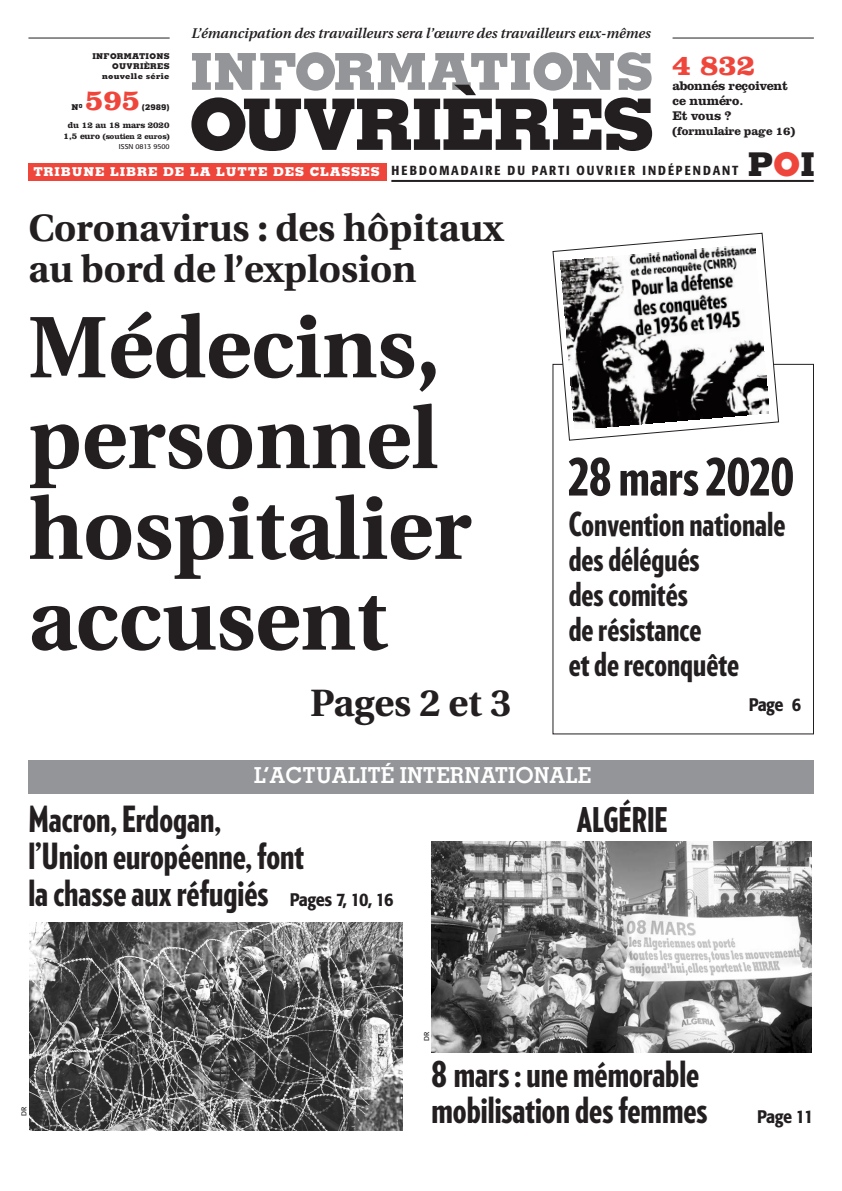
<style>
.page{position:relative;width:842px;height:1191px;background:#fff}
.page>*{position:absolute;margin:0;border:0;box-sizing:border-box;transform-origin:0 0}
.t1{font:700 87px/90.7px "Utopia";color:#231f20}
.t2{font:800 71px "Memphis";letter-spacing:-.035em;color:#231f20}
.t3{font:900 52px "Guggenheim Compressed";color:#231f20}
.t4{font:800 51px "Memphis";color:#939598}
.t5{font:700 38px/41px "Utopia";color:#231f20}
.t6{font:900 36px/37px "Guggenheim Compressed";color:#231f20}
.t7{font:900 34px "Guggenheim Compressed";color:#231f20}
.t8{font:900 33px/35px "Guggenheim Compressed";color:#231f20}
.t9{font:800 32.7px "Memphis";color:#231f20}
.t10{font:700 30px "Clarendon";color:#ef463c}
.t11{font:700 22px "Memphis";color:#fff}
.t12{font:500 18px "Formata";letter-spacing:-.03em;color:#231f20;scale:.9 1}
.t13{font:italic 600 14px "Utopia";color:#231f20}
.t14{font:500 condensed 13px "Formata";letter-spacing:.155em;color:#231f20}
.t15{font:700 13px/15px "Clarendon";color:#231f20}
.t16{font:700 12px "Clarendon";color:#231f20}
.t17{font:700 9px "Clarendon";color:#231f20}
.t18{font:800 8px/10px "Memphis";letter-spacing:.035em;color:#231f20;text-align:right}
.t19{font:700 8px "Clarendon";letter-spacing:-.03em;color:#231f20}
.t20{font:7px "Formata";color:#231f20}
.s1{font-size:9px}
.s2{font-family:"Memphis";font-weight:800;font-stretch:normal;font-size:12.2px;color:#fff}
.s3{color:#ef463c}
.s4{font-family:"Formata";font-weight:500;font-size:18px}
</style>
<div class="page">
<hr style="left:28px;top:38px;width:142px;height:1px;background:#231f20">
<hr style="left:672px;top:38px;width:142px;height:1px;background:#231f20">
<div style="left:28px;top:163px;width:359px;height:18px;background:#ef463c"></div>
<hr style="left:391px;top:180px;width:423px;height:2px;background:#231f20">
<svg style="left:553px;top:233px;width:226px;height:207px"></svg>
<img style="left:29px;top:922px;width:373px;height:209px">
<img style="left:431px;top:841px;width:381px;height:211px">
<div style="left:28px;top:761px;width:786px;height:33px;background:#939598"></div>
<p class="t13" style="left:192px;top:28px;width:461px">L’émancipation des travailleurs sera l’œuvre des travailleurs eux-mêmes</p>
<h3 class="t4" style="left:190px;top:53px;width:464px">INFORMATIONS</h3>
<p class="t18" style="left:92px;top:52px;width:79px">INFORMATIONS<br>OUVRIÈRES nouvelle série</p>
<p class="t10" style="left:672px;top:47px;width:84px">4 832</p>
<p class="t15" style="left:672px;top:78px;width:117px">abonnés reçoivent ce numéro.<br>Et vous ?</p>
<p class="t16" style="left:672px;top:124px;width:124px">(formulaire page 16)</p>
<h2 class="t2" style="left:189px;top:99px;width:467px">OUVRIÈRES</h2>
<p class="t10" style="left:85px;top:82px;width:56px">595</p>
<p class="t18" style="left:142px;top:103px;width:29px">(2989)</p>
<p class="t17" style="left:68px;top:120px;width:103px">du 12 au 18 mars 2020</p>
<p class="t19" style="left:64px;top:131px;width:107px"><span class="s1">1,5 euro</span> (soutien 2 euros)</p>
<p class="t20" style="left:119px;top:144px;width:52px">ISSN 0813 9500</p>
<p class="t14" style="left:33px;top:166px;width:707px"><span class="s2">TRIBUNE LIBRE DE LA LUTTE DES CLASSES</span> HEBDOMADAIRE DU PARTI OUVRIER INDÉPENDANT</p>
<p class="t18" style="left:72px;top:103px;width:12px">N<sup>0</sup></p>
<p class="t9" style="left:748px;top:152px;width:69px">P<span class="s3">O</span>I</p>
<p class="t5" style="left:28px;top:210px;width:476px">Coronavirus : des hôpitaux au bord de l’explosion</p>
<h1 class="t1" style="left:28px;top:310px;width:444px">Médecins, personnel hospitalier accusent</h1>
<p class="t5" style="left:310px;top:685px;width:203px">Pages 2 et 3</p>
<h3 class="t3" style="left:569px;top:447px;width:227px">28 mars 2020</h3>
<p class="t8" style="left:569px;top:506px;width:218px">Convention nationale des délégués<br>des comités<br>de résistance<br>et de reconquête</p>
<p class="t12" style="left:749px;top:696px;width:60px">Page 6</p>
<p class="t11" style="left:254px;top:767px;width:339px">L’ACTUALITÉ INTERNATIONALE</p>
<p class="t7" style="left:577px;top:800px;width:92px">ALGÉRIE</p>
<p class="t6" style="left:28px;top:801px;width:367px">Macron, Erdogan,<br>l’Union européenne, font<br>la chasse aux réfugiés <span class="s4">Pages 7, 10, 16</span></p>
<p class="t20" style="left:21px;top:1116px;width:11px;rotate:-90deg">DR</p>
<p class="t20" style="left:424px;top:1041px;width:11px;rotate:-90deg">DR</p>
<p class="t6" style="left:431px;top:1056px;width:277px;line-height:36px">8 mars : une mémorable mobilisation des femmes</p>
<p class="t12" style="left:757px;top:1109px;width:64px">Page 11</p>
</div>
